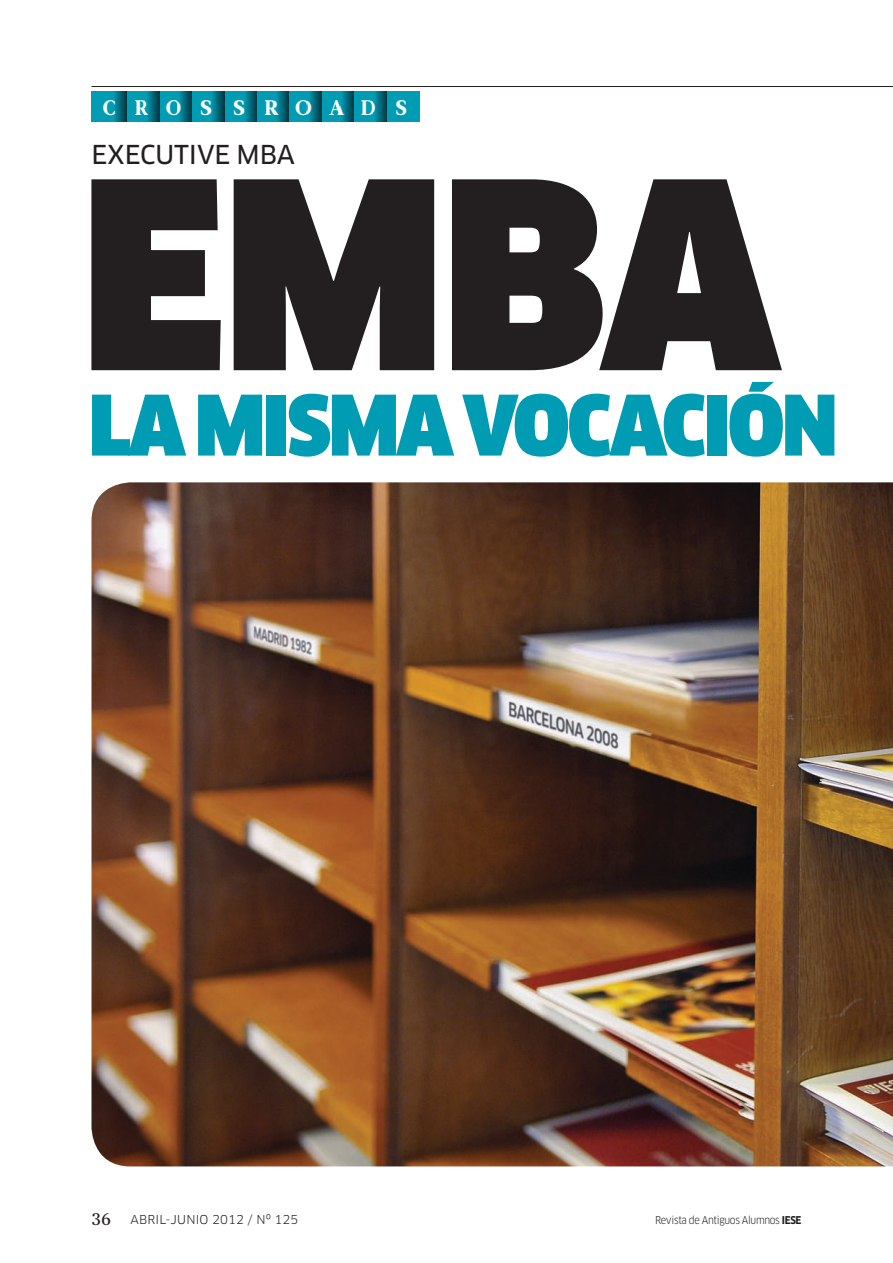
<style>
.page{position:relative;width:893px;height:1263px;background:#fff}
.page>*{position:absolute;margin:0;border:0;box-sizing:border-box;transform-origin:0 0}
.t1{font:900 81.3px "Clan Narrow";color:#009cb3}
.t2{font:25.5px "Clan News";letter-spacing:-.005em;color:#231f20}
.t3{font:21px "Leitura News Roman 4";letter-spacing:.845em;color:#fff}
.t4{font:12px "Clan";letter-spacing:.015em;color:#231f20}
.t5{font:10.5px "Clan Narrow";letter-spacing:-.03em;color:#231f20}
.s1{font-family:"Leitura News Roman 2";font-size:18px}
.s2{font-weight:700}
</style>
<div class="page">
<svg style="left:91px;top:179px;width:691px;height:191px;fill:#231f20"></svg>
<hr style="left:91px;top:86px;width:802px;height:1px;background:#231f20">
<div style="left:91px;top:91px;width:37px;height:31px;background:#009cb3"></div>
<div style="left:124px;top:91px;width:36px;height:31px;background:#009cb3"></div>
<div style="left:221px;top:91px;width:36px;height:31px;background:#009cb3"></div>
<div style="left:156px;top:91px;width:36px;height:31px;background:#009cb3"></div>
<div style="left:351px;top:91px;width:36px;height:31px;background:#009cb3"></div>
<div style="left:188px;top:91px;width:36px;height:31px;background:#009cb3"></div>
<div style="left:318px;top:91px;width:37px;height:31px;background:#009cb3"></div>
<div style="left:253px;top:91px;width:36px;height:31px;background:#009cb3"></div>
<div style="left:285px;top:91px;width:37px;height:31px;background:#009cb3"></div>
<svg style="left:115px;top:91px;width:11px;height:31px"></svg>
<svg style="left:148px;top:91px;width:11px;height:31px"></svg>
<svg style="left:180px;top:91px;width:11px;height:31px"></svg>
<svg style="left:213px;top:91px;width:11px;height:31px"></svg>
<svg style="left:277px;top:91px;width:12px;height:31px"></svg>
<svg style="left:310px;top:91px;width:11px;height:31px"></svg>
<svg style="left:342px;top:91px;width:12px;height:31px"></svg>
<svg style="left:245px;top:91px;width:12px;height:31px"></svg>
<div style="left:383px;top:91px;width:36px;height:31px;background:#009cb3"></div>
<svg style="left:375px;top:91px;width:12px;height:31px"></svg>
<img style="left:91px;top:482px;width:802px;height:684px">
<h3 class="t3" style="left:103px;top:95px;width:305px">CROSOSROI ADS</h3>
<h2 class="t2" style="left:91px;top:139px;width:205px">EXECUTIVE MBA</h2>
<h1 class="t1" style="left:89px;top:375px;width:159px">LA MISMA</h1>
<h1 class="t1" style="left:463px;top:375px;width:46px">VOCACI</h1>
<h1 class="t1" style="left:728px;top:375px;width:104px">ÓN</h1>
<p class="t4" style="left:91px;top:1212px;width:208px"><span class="s1">36</span> ABRIL-JUNIO 2012 / nº 125</p>
<p class="t5" style="left:655px;top:1213px;width:148px">Revista de Antiguos Alumnos <span class="s2">IESE</span></p>
</div>
